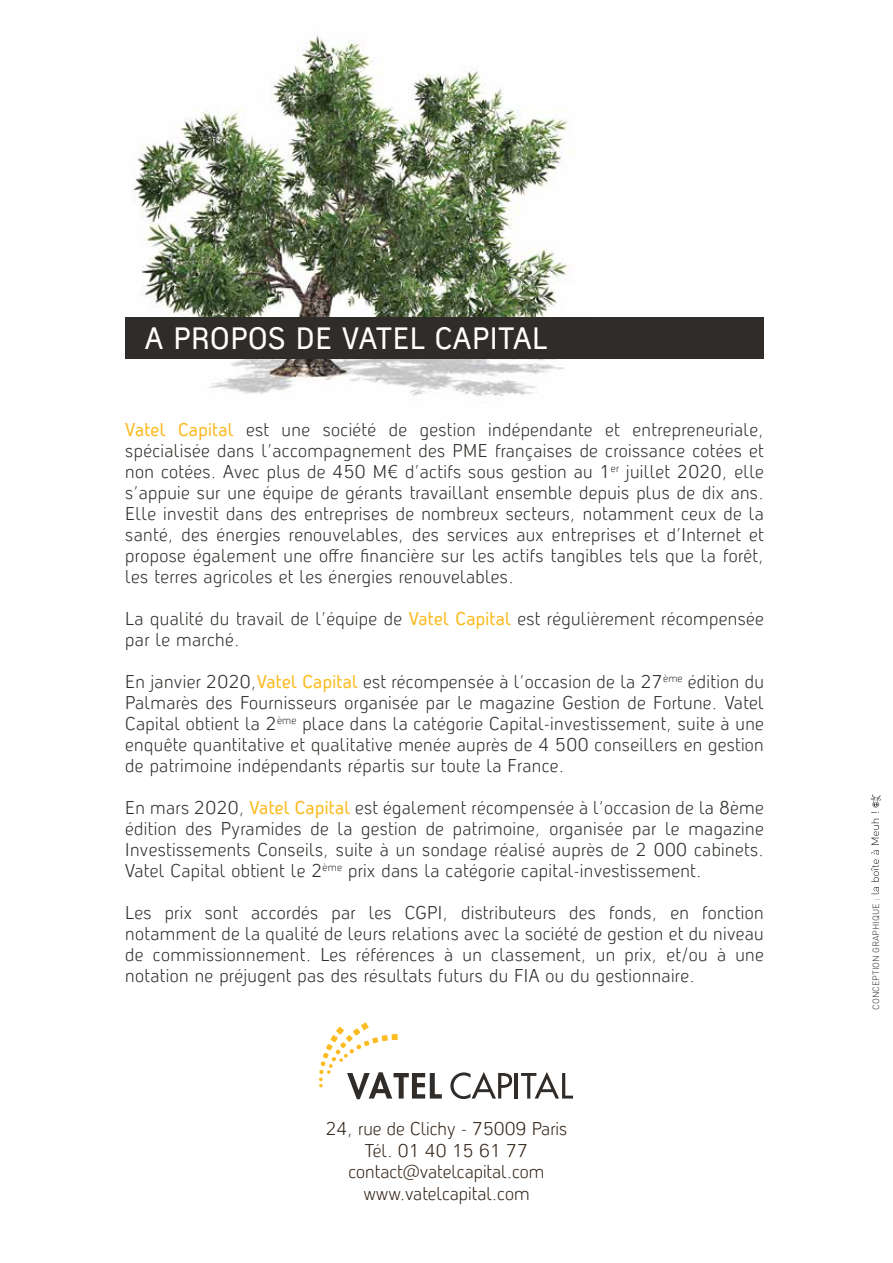
<style>
.page{position:relative;width:893px;height:1263px;background:#fff}
.page>*{position:absolute;margin:0;border:0;box-sizing:border-box;transform-origin:0 0}
.t1{font:30px "Antagometrica BT";letter-spacing:.02em;color:#fff}
.t2{font:18px/21px "Antagometrica BT Light";letter-spacing:.02em;color:#302c29;text-align:justify}
.t3{font:18px/21.6px "Antagometrica BT Light";color:#34261a;text-align:center}
.t4{font:300 9px "DIN";color:#302c29}
.s1{font-family:"Antagometrica BT";color:#fbbb21}
</style>
<div class="page">
<img style="left:132px;top:35px;width:440px;height:362px">
<svg style="left:871px;top:819px;width:8px;height:75px"></svg>
<svg style="left:871px;top:794px;width:10px;height:19px"></svg>
<div style="left:125px;top:317px;width:639px;height:42px;background:#302c29"></div>
<svg style="left:450px;top:1072px;width:62px;height:27px"></svg>
<hr style="left:515px;top:1073px;width:3px;height:25px;background:#302c29">
<svg style="left:521px;top:1072px;width:52px;height:26px"></svg>
<svg style="left:319px;top:1022px;width:123px;height:77px"></svg>
<h1 class="t1" style="left:145px;top:320px;width:404px">A PROPOS DE VATEL CAPITAL</h1>
<p class="t2" style="left:125px;top:419px;width:640px"><span class="s1">Vatel Capital</span> est une société de gestion indépendante et entrepreneuriale, spécialisée dans l’accompagnement des PME françaises de croissance cotées et non cotées. Avec plus de 450 M€ d’actifs sous gestion au 1<sup>er</sup> juillet 2020, elle s’appuie sur une équipe de gérants travaillant ensemble depuis plus de dix ans.<br>Elle investit dans des entreprises de nombreux secteurs, notamment ceux de la santé, des énergies renouvelables, des services aux entreprises et d’Internet et propose également une offre financière sur les actifs tangibles tels que la forêt, les terres agricoles et les énergies renouvelables.</p>
<p class="t2" style="left:125px;top:608px;width:640px">La qualité du travail de l’équipe de <span class="s1">Vatel Capital</span> est régulièrement récompensée par le marché.</p>
<p class="t2" style="left:125px;top:671px;width:640px">En janvier 2020,<span class="s1">Vatel Capital</span> est récompensée à l’occasion de la 27<sup>ème</sup> édition du Palmarès des Fournisseurs organisée par le magazine Gestion de Fortune. Vatel Capital obtient la 2<sup>ème</sup> place dans la catégorie Capital-investissement, suite à une enquête quantitative et qualitative menée auprès de 4 500 conseillers en gestion de patrimoine indépendants répartis sur toute la France.</p>
<p class="t2" style="left:125px;top:797px;width:640px">En mars 2020, <span class="s1">Vatel Capital</span> est également récompensée à l’occasion de la 8ème édition des Pyramides de la gestion de patrimoine, organisée par le magazine Investissements Conseils, suite à un sondage réalisé auprès de 2 000 cabinets.<br>Vatel Capital obtient le 2<sup>ème</sup> prix dans la catégorie capital-investissement.</p>
<p class="t2" style="left:125px;top:902px;width:640px">Les prix sont accordés par les CGPI, distributeurs des fonds, en fonction notamment de la qualité de leurs relations avec la société de gestion et du niveau de commissionnement. Les références à un classement, un prix, et/ou à une notation ne préjugent pas des résultats futurs du FIA ou du gestionnaire.</p>
<p class="t3" style="left:326px;top:1118px;width:243px">24, rue de Clichy - 75009 Paris<br>Tél. 01 40 15 61 77 contact@vatelcapital.com www.vatelcapital.com</p>
<p class="t4" style="left:870px;top:1010px;width:113px;rotate:-90deg">CONCEPTION GRAPHIQUE :</p>
</div>
